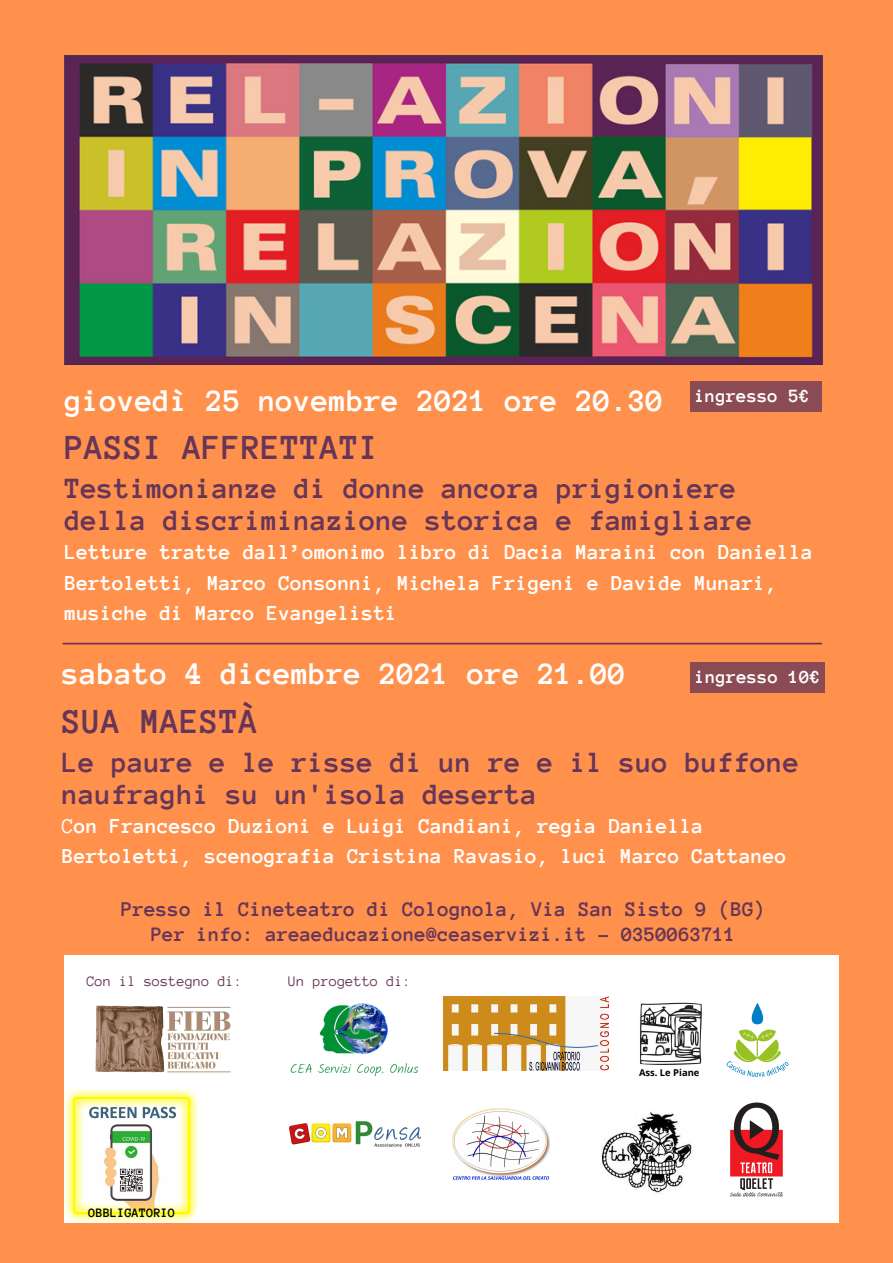
<style>
.page{position:relative;width:893px;height:1263px;background:#ff914d}
.page>*{position:absolute;margin:0;border:0;box-sizing:border-box;transform-origin:0 0}
.t1{font:700 36px "Anonymous Pro";color:#673557}
.t2{font:700 32.25px "Anonymous Pro";color:#fff}
.t3{font:700 30px/32.1px "Anonymous Pro";color:#673557}
.t4{font:700 21.75px/30.4px "Anonymous Pro";color:#fff}
.t5{font:700 21.45px "Anonymous Pro";color:#673557}
.t6{font:700 21px "Anonymous Pro";color:#673557}
.t7{font:700 19.12px "Anonymous Pro";color:#fff}
.t8{font:15px "Anonymous Pro";color:#673557}
.t9{font:700 13.27px "Anonymous Pro";color:#000}
.t10{font:700 9.38px "Open Sans";color:#000}
.s1{font-weight:400}
</style>
<div class="page">
<img style="left:65px;top:55px;width:757px;height:310px">
<div style="left:690px;top:381px;width:132px;height:30px;background:#8b4b54"></div>
<div style="left:65px;top:955px;width:774px;height:268px;background:#fff"></div>
<img style="left:91px;top:999px;width:140px;height:74px">
<img style="left:729px;top:1102px;width:54px;height:95px">
<img style="left:601px;top:1112px;width:91px;height:81px">
<img style="left:290px;top:1003px;width:129px;height:74px">
<img style="left:443px;top:996px;width:165px;height:74px">
<img style="left:640px;top:1002px;width:61px;height:62px">
<img style="left:726px;top:1003px;width:63px;height:74px">
<img style="left:289px;top:1121px;width:132px;height:26px">
<img style="left:452px;top:1108px;width:98px;height:72px">
<img style="left:65px;top:1089px;width:134px;height:134px">
<div style="left:690px;top:662px;width:135px;height:30px;background:#8b4b54"></div>
<hr style="left:63px;top:643px;width:758px;height:1px;background:#673557">
<p class="t2" style="left:65px;top:384px;width:600px">giovedì 25 novembre 2021 ore 20.30</p>
<p class="t1" style="left:65px;top:429px;width:316px">PASSI AFFRETTATI</p>
<p class="t3" style="left:65px;top:473px;width:690px">Testimonianze di donne ancora prigioniere della discriminazione storica e famigliare</p>
<p class="t4" style="left:65px;top:537px;width:750px">Letture tratte dall’omonimo libro di Dacia Maraini con Daniella<br>Bertoletti, Marco Consonni, Michela Frigeni e Davide Munari, musiche di Marco Evangelisti</p>
<p class="t7" style="left:695px;top:386px;width:116px">ingresso 5€</p>
<p class="t2" style="left:62px;top:658px;width:565px">sabato 4 dicembre 2021 ore 21.00</p>
<p class="t1" style="left:62px;top:703px;width:198px">SUA MAESTÀ</p>
<p class="t3" style="left:62px;top:747px;width:739px">Le paure e le risse di un re e il suo buffone naufraghi su un'isola deserta</p>
<p class="t4" style="left:62px;top:811px;width:726px"><span class="s1">C</span>on Francesco Duzioni e Luigi Candiani, regia Daniella<br>Bertoletti, scenografia Cristina Ravasio, luci Marco Cattaneo</p>
<p class="t7" style="left:695px;top:667px;width:127px">ingresso 10€</p>
<p class="t5" style="left:121px;top:898px;width:646px">Presso il Cineteatro di Colognola, Via San Sisto 9 (BG)</p>
<p class="t6" style="left:151px;top:924px;width:586px">Per info: areaeducazione@ceaservizi.it - 0350063711</p>
<p class="t8" style="left:87px;top:974px;width:157px">Con il sostegno di:</p>
<p class="t8" style="left:288px;top:974px;width:124px">Un progetto di:</p>
<p class="t9" style="left:89px;top:1206px;width:88px">OBBLIGATORIO</p>
<p class="t10" style="left:639px;top:1066px;width:62px">Ass. Le Piane</p>
</div>
